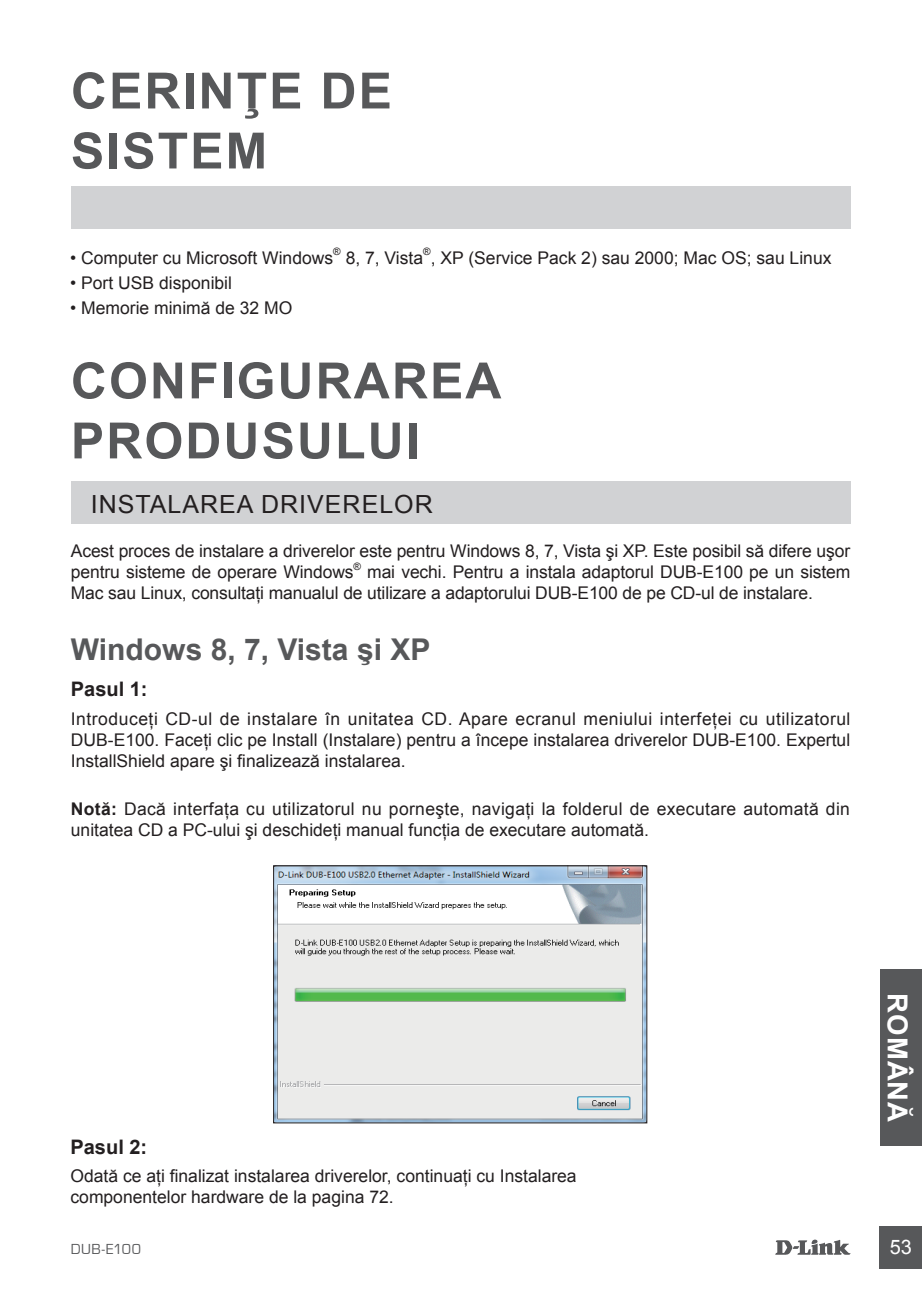
<style>
.page{position:relative;width:922px;height:1297px;background:#fff}
.page>*{position:absolute;margin:0;border:0;box-sizing:border-box;transform-origin:0 0}
.t1{font:700 50px/60px "Arial";letter-spacing:.04em;color:#57585a}
.t2{font:700 30px "Arial";color:#57585a}
.t3{font:700 27.5px "Arial";letter-spacing:.04em;color:#fff}
.t4{font:25px "Arial";letter-spacing:.04em;color:#231f20}
.t5{font:700 20px "Arial";color:#231f20}
.t6{font:20px "Arial";color:#fff}
.t7{font:17.5px/21px "Arial";color:#231f20}
.t8{font:17.5px/21px "Arial";letter-spacing:.02em;color:#231f20}
.t9{font:15px "Eurostile";letter-spacing:.035em;color:#57585a}
.t10{font:10.25px "Arial";color:#231f20}
.s1{font-weight:700}
</style>
<div class="page">
<svg style="left:775px;top:1239px;width:75px;height:16px"></svg>
<div style="left:879px;top:1226px;width:42px;height:43px;background:#57585a"></div>
<div style="left:879px;top:969px;width:42px;height:177px;background:#57585a"></div>
<div style="left:71px;top:187px;width:779px;height:42px;background:#d1d2d4"></div>
<div style="left:71px;top:481px;width:779px;height:43px;background:#d1d2d4"></div>
<img style="left:275px;top:868px;width:370px;height:253px">
<h1 class="t1" style="left:71px;top:62px;width:322px">CERINŢE DE<br>SISTEM</h1>
<p class="t7" style="left:70px;top:247px;width:264px">• Computer cu Microsoft Windows</p>
<p class="t10" style="left:333px;top:245px;width:9px">®</p>
<p class="t7" style="left:345px;top:247px;width:487px">8, 7, Vista , XP (Service Pack 2) sau 2000; Mac OS; sau Linux</p>
<p class="t10" style="left:423px;top:245px;width:9px">®</p>
<p class="t7" style="left:70px;top:272px;width:163px">• Port USB disponibil</p>
<p class="t7" style="left:70px;top:297px;width:224px">• Memorie minimă de 32 MO</p>
<h1 class="t1" style="left:71px;top:352px;width:432px">CONFIGURAREA<br>PRODUSULUI</h1>
<h3 class="t4" style="left:91px;top:488px;width:343px">INSTALAREA DRIVERELOR</h3>
<p class="t7" style="left:71px;top:541px;width:780px">Acest proces de instalare a driverelor este pentru Windows 8, 7, Vista şi XP. Este posibil să difere uşor pentru sisteme de operare Windows</p>
<p class="t10" style="left:353px;top:559px;width:9px">®</p>
<p class="t7" style="left:71px;top:562px;width:780px;text-indent:296px">mai vechi. Pentru a instala adaptorul DUB-E100 pe un sistem<br>Mac sau Linux, consultaţi manualul de utilizare a adaptorului DUB-E100 de pe CD-ul de instalare.</p>
<h2 class="t2" style="left:71px;top:630px;width:361px">Windows 8, 7, Vista şi XP</h2>
<p class="t5" style="left:71px;top:676px;width:78px">Pasul 1:</p>
<p class="t7" style="left:71px;top:709px;width:781px;text-align:justify">Introduceţi CD-ul de instalare în unitatea CD. Apare ecranul meniului interfeţei cu utilizatorul DUB-E100. Faceţi clic pe Install (Instalare) pentru a începe instalarea driverelor DUB-E100. Expertul InstallShield apare şi finalizează instalarea.</p>
<p class="t8" style="left:71px;top:799px;width:780px"><span class="s1">Notă:</span> Dacă interfaţa cu utilizatorul nu porneşte, navigaţi la folderul de executare automată din unitatea CD a PC-ului şi deschideţi manual funcţia de executare automată.</p>
<p class="t5" style="left:70px;top:1133px;width:78px">Pasul 2:</p>
<p class="t7" style="left:70px;top:1166px;width:507px">Odată ce aţi finalizat instalarea driverelor, continuaţi cu Instalarea componentelor hardware de la pagina 72.</p>
<h3 class="t3" style="left:915px;top:993px;width:131px;rotate:90deg">ROMÂNĂ</h3>
<p class="t9" style="left:71px;top:1241px;width:72px">DUB-E100</p>
<p class="t6" style="left:889px;top:1234px;width:24px">53</p>
</div>
